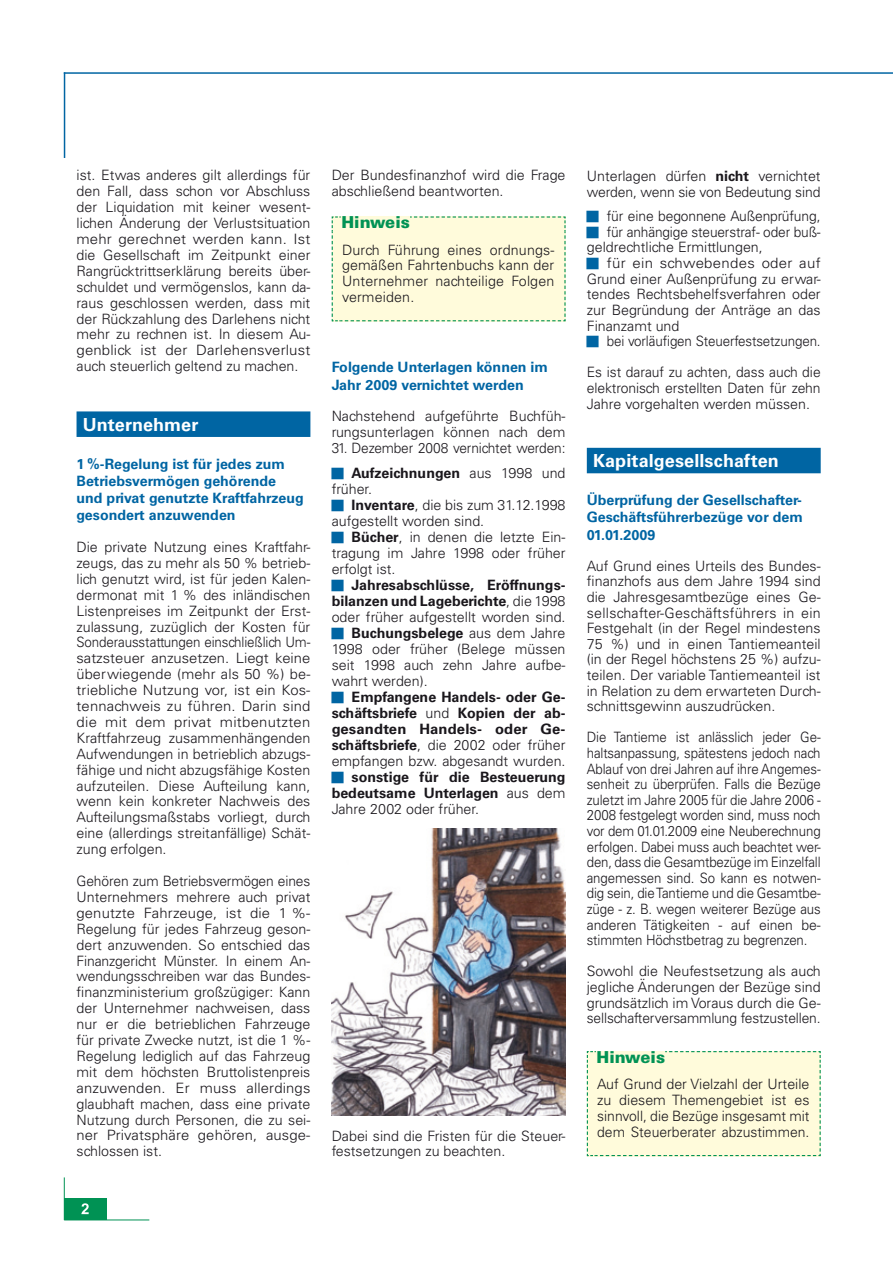
<style>
.page{position:relative;width:893px;height:1263px;background:#fff}
.page>*{position:absolute;margin:0;border:0;box-sizing:border-box;transform-origin:0 0}
.t1{font:18px "Univers LT Std Bold OV NVKZIC";letter-spacing:.005em;color:#fff}
.t2{font:16.5px "Univers LT Std Black OV QVKZIC";color:#009254}
.t3{font:14.25px/15.9px "Univers LT Std Light OV OVKZIC";color:#1a171c;text-align:justify}
.t4{font:14.25px/15.6px "Univers LT Std Light OV OVKZIC";color:#1a171c;text-align:justify;scale:.93 1}
.t5{font:14.25px/15.9px "Univers LT Std Bold OV NVKZIC";color:#1a171c}
.t6{font:14.25px/17.1px "Univers LT Std Bold OV NVKZIC";color:#0065a3}
.t7{font:14.25px "Univers LT Std Light OV OVKZIC";color:#1a171c;scale:.96 1}
.s1{font-family:"Arial MT OV SUKZIC";font-size:18.9px;color:#0065a3}
.s2{font-family:"Univers LT Std Light OV OVKZIC"}
.s3{font-family:"Univers LT Std Bold OV NVKZIC"}
</style>
<div class="page">
<div style="left:64px;top:1199px;width:43px;height:21px;background:#009254"></div>
<svg style="left:81px;top:1203px;width:8px;height:11px"></svg>
<hr style="left:64px;top:1219px;width:85px;height:1px;background:#009254">
<hr style="left:64px;top:1177px;width:1px;height:43px;background:#009254">
<hr style="left:64px;top:72px;width:1px;height:86px;background:#0065a3">
<hr style="left:64px;top:72px;width:829px;height:2px;background:#0065a3">
<div style="left:331px;top:216px;width:235px;height:106px;background:#fffbdb"></div>
<div style="left:586px;top:1051px;width:235px;height:106px;background:#fffbdb"></div>
<div style="left:77px;top:411px;width:233px;height:26px;background:#0065a3"></div>
<div style="left:587px;top:448px;width:234px;height:25px;background:#0065a3"></div>
<img style="left:332px;top:828px;width:234px;height:287px">
<p class="t3" style="left:77px;top:167px;width:235px">ist. Etwas anderes gilt allerdings für den Fall, dass schon vor Abschluss der Liquidation mit keiner wesent&shy;lichen Änderung der Verlustsituation mehr gerechnet werden kann. Ist die Gesellschaft im Zeitpunkt einer Rangrücktrittserklärung bereits über&shy;schuldet und vermögenslos, kann da&shy;raus geschlossen werden, dass mit der Rückzahlung des Darlehens nicht mehr zu rechnen ist. In diesem Au&shy;genblick ist der Darlehensverlust auch steuerlich geltend zu machen.</p>
<p class="t1" style="left:83px;top:414px;width:117px">Unternehmer</p>
<p class="t6" style="left:77px;top:455px;width:229px">1 %-Regelung ist für jedes zum<br>Betriebsvermögen gehörende und privat genutzte Kraftfahrzeug gesondert anzuwenden</p>
<p class="t3" style="left:77px;top:539px;width:235px">Die private Nutzung eines Kraftfahr&shy;zeugs, das zu mehr als 50 % betrieb&shy;lich genutzt wird, ist für jeden Kalen&shy;dermonat mit 1 % des inländischen Listenpreises im Zeitpunkt der Erst&shy;zulassung, zuzüglich der Kosten für Sonderausstattungen einschließlich Um&shy;satzsteuer anzusetzen. Liegt keine überwiegende (mehr als 50 %) be&shy;triebliche Nutzung vor, ist ein Kos&shy;tennachweis zu führen. Darin sind die mit dem privat mitbenutzten Kraftfahrzeug zusammenhängenden Aufwendungen in betrieblich abzugs&shy;fähige und nicht abzugsfähige Kosten aufzuteilen. Diese Aufteilung kann, wenn kein konkreter Nachweis des Aufteilungsmaßstabs vorliegt, durch eine (allerdings streitanfällige) Schät&shy;zung erfolgen.</p>
<p class="t3" style="left:77px;top:873px;width:235px">Gehören zum Betriebsvermögen eines Unternehmers mehrere auch privat genutzte Fahrzeuge, ist die 1 %- Regelung für jedes Fahrzeug geson&shy;dert anzuwenden. So entschied das Finanzgericht Münster. In einem An&shy;wendungsschreiben war das Bundes&shy;finanzministerium großzügiger: Kann der Unternehmer nachweisen, dass nur er die betrieblichen Fahrzeuge für private Zwecke nutzt, ist die 1 %- Regelung lediglich auf das Fahrzeug mit dem höchsten Bruttolistenpreis anzuwenden. Er muss allerdings glaubhaft machen, dass eine private Nutzung durch Personen, die zu sei&shy;ner Privatsphäre gehören, ausge&shy;schlossen ist.</p>
<p class="t3" style="left:332px;top:167px;width:235px">Der Bundesfinanzhof wird die Frage abschließend beantworten.</p>
<p class="t2" style="left:341px;top:212px;width:70px">Hinweis</p>
<p class="t3" style="left:342px;top:242px;width:214px">Durch Führung eines ordnungs&shy;gemäßen Fahrtenbuchs kann der Unternehmer nachteilige Folgen vermeiden.</p>
<p class="t6" style="left:332px;top:359px;width:218px">Folgende Unterlagen können im<br>Jahr 2009 vernichtet werden</p>
<p class="t3" style="left:332px;top:408px;width:235px">Nachstehend aufgeführte Buchfüh&shy;rungsunterlagen können nach dem</p>
<p class="t7" style="left:332px;top:439px;width:245px">31. Dezember 2008 vernichtet werden:</p>
<p class="t5" style="left:332px;top:465px;width:235px"><span class="s1">▀</span> Aufzeichnungen <span class="s2">aus 1998 und</span></p>
<p class="t3" style="left:332px;top:481px;width:235px;text-align:left">früher.<br><span class="s1">▀</span> <span class="s3">Inventare</span>, die bis zum 31.12.1998 aufgestellt worden sind.<br><span class="s1">▀</span> <span class="s3">Bücher</span>, in denen die letzte Ein&shy;tragung im Jahre 1998 oder früher erfolgt ist.</p>
<p class="t5" style="left:332px;top:577px;width:235px"><span class="s1">▀</span> Jahresabschlüsse, Eröffnungs&shy;bilanzen und Lageberichte<span class="s2">, die 1998</span></p>
<p class="t3" style="left:332px;top:609px;width:235px">oder früher aufgestellt worden sind.</p>
<p class="t5" style="left:332px;top:625px;width:235px"><span class="s1">▀</span> Buchungsbelege <span class="s2">aus dem Jahre</span></p>
<p class="t3" style="left:332px;top:641px;width:235px">1998 oder früher (Belege müssen seit 1998 auch zehn Jahre aufbe&shy;wahrt werden).</p>
<p class="t5" style="left:332px;top:689px;width:235px;text-align:justify"><span class="s1">▀</span> Empfangene Handels- oder Ge&shy;schäftsbriefe <span class="s2">und</span> Kopien der ab&shy;gesandten Handels- oder Ge-</p>
<p class="t3" style="left:332px;top:737px;width:235px"><span class="s3">schäftsbriefe</span>, die 2002 oder früher empfangen bzw. abgesandt wurden.</p>
<p class="t5" style="left:332px;top:769px;width:235px"><span class="s1">▀</span> sonstige für die Besteuerung bedeutsame Unterlagen <span class="s2">aus dem</span></p>
<p class="t3" style="left:332px;top:801px;width:149px">Jahre 2002 oder früher.</p>
<p class="t3" style="left:332px;top:1127px;width:235px">Dabei sind die Fristen für die Steuer&shy;festsetzungen zu beachten.</p>
<p class="t3" style="left:587px;top:168px;width:235px">Unterlagen dürfen <span class="s3">nicht</span> vernichtet werden, wenn sie von Bedeutung sind</p>
<p class="t3" style="left:587px;top:208px;width:235px;text-align:left"><span class="s1">▀</span> für eine begonnene Außenprüfung, <span class="s1">▀</span> für anhängige steuerstraf- oder buß&shy;geldrechtliche Ermittlungen,<br><span class="s1">▀</span> für ein schwebendes oder auf Grund einer Außenprüfung zu erwar&shy;tendes Rechtsbehelfsverfahren oder zur Begründung der Anträge an das Finanzamt und<br><span class="s1">▀</span> bei vorläufigen Steuerfestsetzungen.</p>
<p class="t3" style="left:587px;top:364px;width:235px">Es ist darauf zu achten, dass auch die elektronisch erstellten Daten für zehn Jahre vorgehalten werden müssen.</p>
<p class="t1" style="left:593px;top:450px;width:187px">Kapitalgesellschaften</p>
<p class="t6" style="left:587px;top:492px;width:218px;text-align:justify">Überprüfung der Gesellschafter-Geschäftsführerbezüge vor dem 01.01.2009</p>
<p class="t3" style="left:587px;top:558px;width:235px">Auf Grund eines Urteils des Bundes&shy;finanzhofs aus dem Jahre 1994 sind die Jahresgesamtbezüge eines Ge&shy;sellschafter-Geschäftsführers in ein Festgehalt (in der Regel mindestens 75 %) und in einen Tantiemeanteil (in der Regel höchstens 25 %) aufzu&shy;teilen. Der variable Tantiemeanteil ist in Relation zu dem erwarteten Durch&shy;schnittsgewinn auszudrücken.</p>
<p class="t4" style="left:587px;top:729px;width:253px">Die Tantieme ist anlässlich jeder Ge&shy;haltsanpassung, spätestens jedoch nach Ablauf von drei Jahren auf ihre Angemes&shy;senheit zu überprüfen. Falls die Bezüge zuletzt im Jahre 2005 für die Jahre 2006 - 2008 festgelegt worden sind, muss noch vor dem 01.01.2009 eine Neuberechnung erfolgen. Dabei muss auch beachtet wer&shy;den, dass die Gesamtbezüge im Einzelfall angemessen sind. So kann es notwen&shy;dig sein, dieTantieme und die Gesamtbe&shy;züge - z. B. wegen weiterer Bezüge aus anderen Tätigkeiten - auf einen be&shy;stimmten Höchstbetrag zu begrenzen.</p>
<p class="t3" style="left:587px;top:963px;width:235px">Sowohl die Neufestsetzung als auch jegliche Änderungen der Bezüge sind grundsätzlich im Voraus durch die Ge&shy;sellschafterversammlung festzustellen.</p>
<p class="t2" style="left:596px;top:1047px;width:70px">Hinweis</p>
<p class="t3" style="left:597px;top:1076px;width:214px">Auf Grund der Vielzahl der Urteile zu diesem Themengebiet ist es sinnvoll, die Bezüge insgesamt mit dem Steuerberater abzustimmen.</p>
</div>
